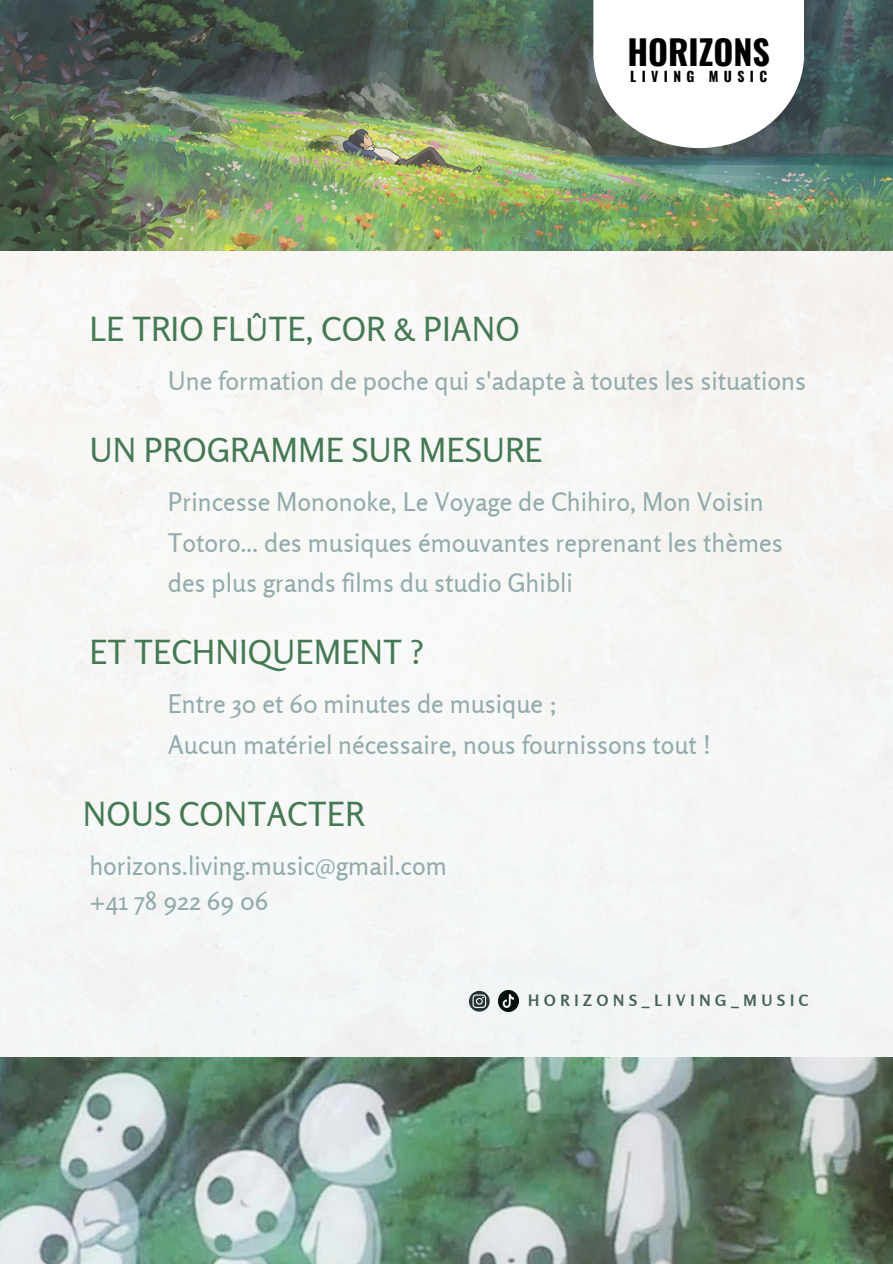
<style>
.page{position:relative;width:893px;height:1264px;background:#fff}
.page>*{position:absolute;margin:0;border:0;box-sizing:border-box;transform-origin:0 0}
.t1{font:700 34.05px "Oswald";color:#000}
.t2{font:33px "Rosario";color:#447954}
.t3{font:25.5px/40.5px "Rosario";color:#92aaab}
.t4{font:700 15.6px "Rosario";letter-spacing:.305em;color:#466157}
.t5{font:700 13.8px "Oswald";letter-spacing:.39em;color:#000}
</style>
<div class="page">
<div style="left:0;top:251px;width:892px;height:806px;background:#f6f6f5"></div>
<img style="left:0;top:0;width:892px;height:251px">
<div style="left:593px;top:0;width:211px;height:148px;background:#fff"></div>
<img style="left:0;top:1057px;width:892px;height:206px">
<svg style="left:469px;top:990px;width:20px;height:21px"></svg>
<img style="left:498px;top:990px;width:21px;height:21px">
<h1 class="t1" style="left:627px;top:26px;width:144px">HORIZONS</h1>
<p class="t5" style="left:630px;top:66px;width:138px">LIVING MUSIC</p>
<h2 class="t2" style="left:89px;top:309px;width:432px">LE TRIO FLÛTE, COR &amp; PIANO</h2>
<p class="t3" style="left:168px;top:360px;width:639px">Une formation de poche qui s'adapte à toutes les situations</p>
<h2 class="t2" style="left:89px;top:430px;width:455px">UN PROGRAMME SUR MESURE</h2>
<p class="t3" style="left:168px;top:481px;width:616px">Princesse Mononoke, Le Voyage de Chihiro, Mon Voisin<br>Totoro... des musiques émouvantes reprenant les thèmes des plus grands films du studio Ghibli</p>
<p class="t2" style="left:89px;top:632px;width:336px">ET TECHNIQUEMENT ?</p>
<p class="t3" style="left:168px;top:683px;width:545px">Entre 30 et 60 minutes de musique ;<br>Aucun matériel nécessaire, nous fournissons tout !</p>
<h2 class="t2" style="left:83px;top:793px;width:283px">NOUS CONTACTER</h2>
<h3 class="t3" style="left:89px;top:848px;width:359px;line-height:34.8px">horizons.living.music@gmail.com +41 78 922 69 06</h3>
<p class="t4" style="left:528px;top:990px;width:282px">HORIZONS_LIVING_MUSIC</p>
</div>
